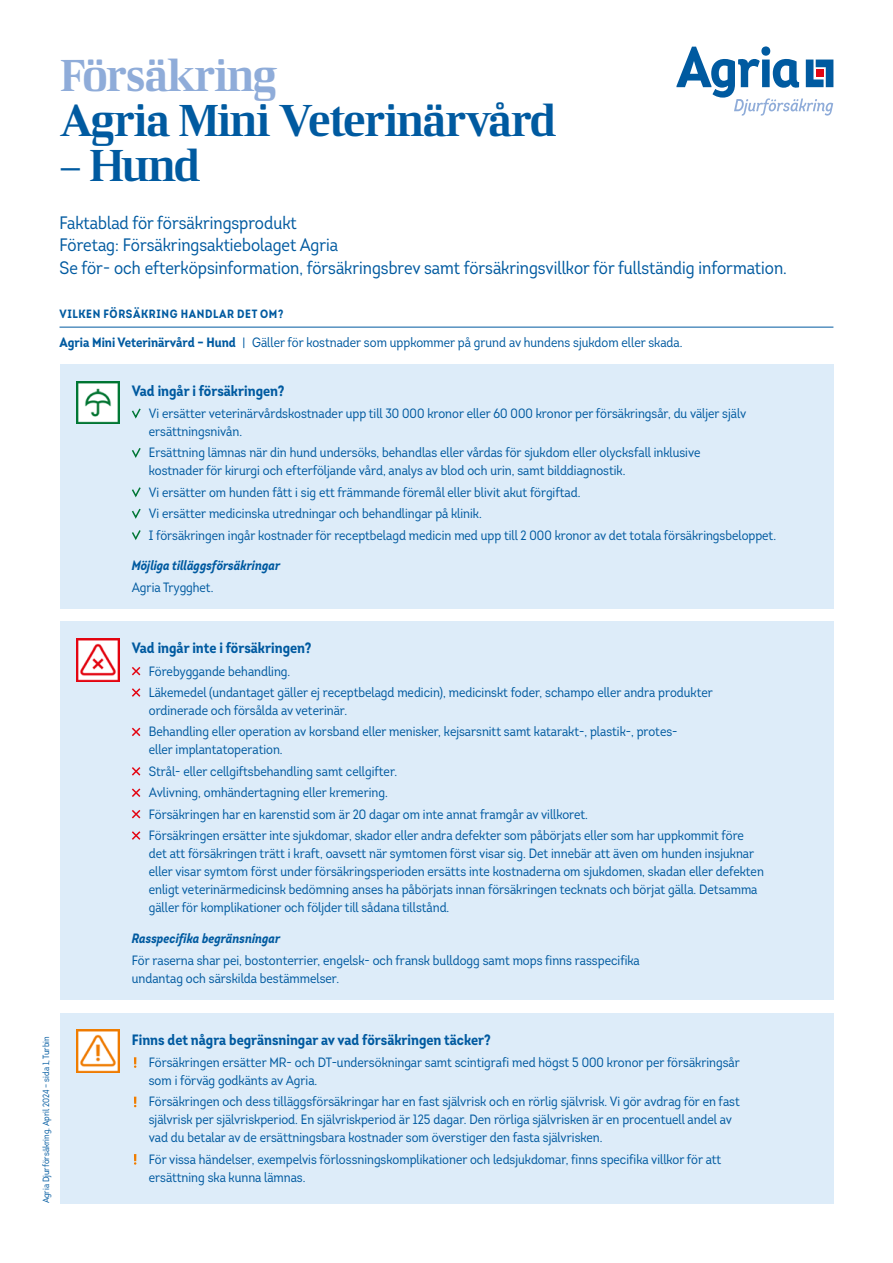
<style>
.page{position:relative;width:893px;height:1263px;background:#fff}
.page>*{position:absolute;margin:0;border:0;box-sizing:border-box;transform-origin:0 0}
.Rubrik{font:45px/45px "LF Rubrik 2";letter-spacing:-.04em;color:#005aa0}
.Underrubrik{font:18px "Intro Cond UDP";color:#005aa0}
.Rubrik_i_ruta{font:700 15px "Intro Cond UDP";color:#005aa0}
.Brödtext_i_ruta{font:13.5px/18px "Intro Cond UDP";color:#005aa0}
.Brödtext_i_ruta__ej_indrag{font:13.5px/18px "Intro Cond UDP";color:#005aa0}
.Rurik_2_i_ruta{font:italic 700 13.5px "Intro Cond UDP";color:#005aa0}
.Underrubrik_2{font:700 12px "Intro Cond UDP";letter-spacing:.05em;color:#005aa0}
.t1{font:9px "Intro Cond UDP";color:#005aa0}
.s1{color:#8facd9}
.s2{font-weight:700}
</style>
<div class="page">
<div style="left:60px;top:364px;width:773px;height:245px;background:#ddecf9"></div>
<svg style="left:132px;top:408px;width:9px;height:11px"></svg>
<svg style="left:132px;top:448px;width:9px;height:10px"></svg>
<svg style="left:132px;top:487px;width:9px;height:11px"></svg>
<svg style="left:132px;top:508px;width:9px;height:11px"></svg>
<svg style="left:132px;top:530px;width:9px;height:10px"></svg>
<img style="left:77px;top:381px;width:42px;height:43px">
<div style="left:60px;top:1013px;width:773px;height:190px;background:#ddecf9"></div>
<svg style="left:134px;top:1057px;width:2px;height:11px"></svg>
<svg style="left:134px;top:1097px;width:2px;height:10px"></svg>
<svg style="left:134px;top:1154px;width:2px;height:11px"></svg>
<img style="left:77px;top:1030px;width:42px;height:42px">
<div style="left:60px;top:622px;width:773px;height:378px;background:#ddecf9"></div>
<svg style="left:132px;top:667px;width:9px;height:9px"></svg>
<svg style="left:132px;top:688px;width:9px;height:9px"></svg>
<svg style="left:132px;top:727px;width:9px;height:10px"></svg>
<svg style="left:132px;top:767px;width:9px;height:9px"></svg>
<svg style="left:132px;top:788px;width:9px;height:9px"></svg>
<svg style="left:132px;top:810px;width:9px;height:9px"></svg>
<svg style="left:132px;top:831px;width:9px;height:9px"></svg>
<img style="left:77px;top:639px;width:42px;height:42px">
<hr style="left:60px;top:327px;width:773px;height:1px;background:#005aa0">
<svg style="left:676px;top:46px;width:157px;height:70px"></svg>
<p class="Rubrik" style="left:60px;top:51px;width:498px"><span class="s1">Försäkring<br></span>Agria Mini Veterinärvård</p>
<p class="Rubrik" style="left:60px;top:141px;width:142px">– Hund</p>
<p class="Underrubrik" style="left:60px;top:211px;width:239px">Faktablad för försäkringsprodukt</p>
<p class="Underrubrik" style="left:60px;top:234px;width:280px">Företag: Försäkringsaktiebolaget Agria</p>
<p class="Underrubrik" style="left:60px;top:256px;width:729px">Se för- och efterköpsinformation, försäkringsbrev samt försäkringsvillkor för fullständig information.</p>
<p class="Underrubrik_2" style="left:60px;top:306px;width:225px">VILKEN FÖRSÄKRING HANDLAR DET OM?</p>
<p class="Brödtext_i_ruta__ej_indrag" style="left:60px;top:333px;width:624px"><span class="s2">Agria Mini Veterinärvård – Hund</span> | Gäller för kostnader som uppkommer på grund av hundens sjukdom eller skada.</p>
<p class="Rubrik_i_ruta" style="left:132px;top:381px;width:154px">Vad ingår i försäkringen?</p>
<p class="Brödtext_i_ruta" style="left:149px;top:404px;width:599px">Vi ersätter veterinärvårdskostnader upp till 30 000 kronor eller 60 000 kronor per försäkringsår, du väljer själv ersättningsnivån.</p>
<p class="Brödtext_i_ruta" style="left:149px;top:444px;width:553px">Ersättning lämnas när din hund undersöks, behandlas eller vårdas för sjukdom eller olycksfall inklusive kostnader för kirurgi och efterföljande vård, analys av blod och urin, samt bilddiagnostik.</p>
<p class="Brödtext_i_ruta" style="left:149px;top:483px;width:433px">Vi ersätter om hunden fått i sig ett främmande föremål eller blivit akut förgiftad.</p>
<p class="Brödtext_i_ruta" style="left:149px;top:504px;width:334px">Vi ersätter medicinska utredningar och behandlingar på klinik.</p>
<p class="Brödtext_i_ruta" style="left:149px;top:526px;width:629px">I försäkringen ingår kostnader för receptbelagd medicin med upp till 2 000 kronor av det totala försäkringsbeloppet.</p>
<p class="Rurik_2_i_ruta" style="left:132px;top:557px;width:150px">Möjliga tilläggsförsäkringar</p>
<p class="Brödtext_i_ruta__ej_indrag" style="left:132px;top:578px;width:83px">Agria Trygghet.</p>
<p class="Rubrik_i_ruta" style="left:132px;top:638px;width:181px">Vad ingår inte i försäkringen?</p>
<p class="Brödtext_i_ruta" style="left:149px;top:662px;width:143px">Förebyggande behandling.</p>
<p class="Brödtext_i_ruta" style="left:149px;top:683px;width:566px">Läkemedel (undantaget gäller ej receptbelagd medicin), medicinskt foder, schampo eller andra produkter ordinerade och försålda av veterinär.</p>
<p class="Brödtext_i_ruta" style="left:149px;top:723px;width:530px">Behandling eller operation av korsband eller menisker, kejsarsnitt samt katarakt-, plastik-, protes&shy;eller implantatoperation.</p>
<p class="Brödtext_i_ruta" style="left:149px;top:762px;width:250px">Strål- eller cellgiftsbehandling samt cellgifter.</p>
<p class="Brödtext_i_ruta" style="left:149px;top:783px;width:240px">Avlivning, omhändertagning eller kremering.</p>
<p class="Brödtext_i_ruta" style="left:149px;top:805px;width:441px">Försäkringen har en karenstid som är 20 dagar om inte annat framgår av villkoret.</p>
<p class="Brödtext_i_ruta" style="left:149px;top:826px;width:617px">Försäkringen ersätter inte sjukdomar, skador eller andra defekter som påbörjats eller som har uppkommit före det att försäkringen trätt i kraft, oavsett när symtomen först visar sig. Det innebär att även om hunden insjuknar eller visar symtom först under försäkringsperioden ersätts inte kostnaderna om sjukdomen, skadan eller defekten enligt veterinärmedicinsk bedömning anses ha påbörjats innan försäkringen tecknats och börjat gälla. Detsamma gäller för komplikationer och följder till sådana tillstånd.</p>
<p class="Rurik_2_i_ruta" style="left:132px;top:930px;width:150px">Rasspecifika begränsningar</p>
<p class="Brödtext_i_ruta__ej_indrag" style="left:132px;top:951px;width:509px">För raserna shar pei, bostonterrier, engelsk- och fransk bulldogg samt mops finns rasspecifika undantag och särskilda bestämmelser.</p>
<p class="t1" style="left:41px;top:1203px;width:169px;rotate:-90deg">Agria Djurförsäkring, April 2024 – sida 1, Turbin</p>
<p class="Rubrik_i_ruta" style="left:132px;top:1030px;width:360px">Finns det några begränsningar av vad försäkringen täcker?</p>
<p class="Brödtext_i_ruta" style="left:149px;top:1053px;width:592px">Försäkringen ersätter MR- och DT-undersökningar samt scintigrafi med högst 5 000 kronor per försäkringsår som i förväg godkänts av Agria.</p>
<p class="Brödtext_i_ruta" style="left:149px;top:1092px;width:592px">Försäkringen och dess tilläggsförsäkringar har en fast självrisk och en rörlig självrisk. Vi gör avdrag för en fast självrisk per självriskperiod. En självriskperiod är 125 dagar. Den rörliga självrisken är en procentuell andel av vad du betalar av de ersättningsbara kostnader som överstiger den fasta självrisken.</p>
<p class="Brödtext_i_ruta" style="left:149px;top:1150px;width:574px">För vissa händelser, exempelvis förlossningskomplikationer och ledsjukdomar, finns specifika villkor för att ersättning ska kunna lämnas.</p>
</div>
